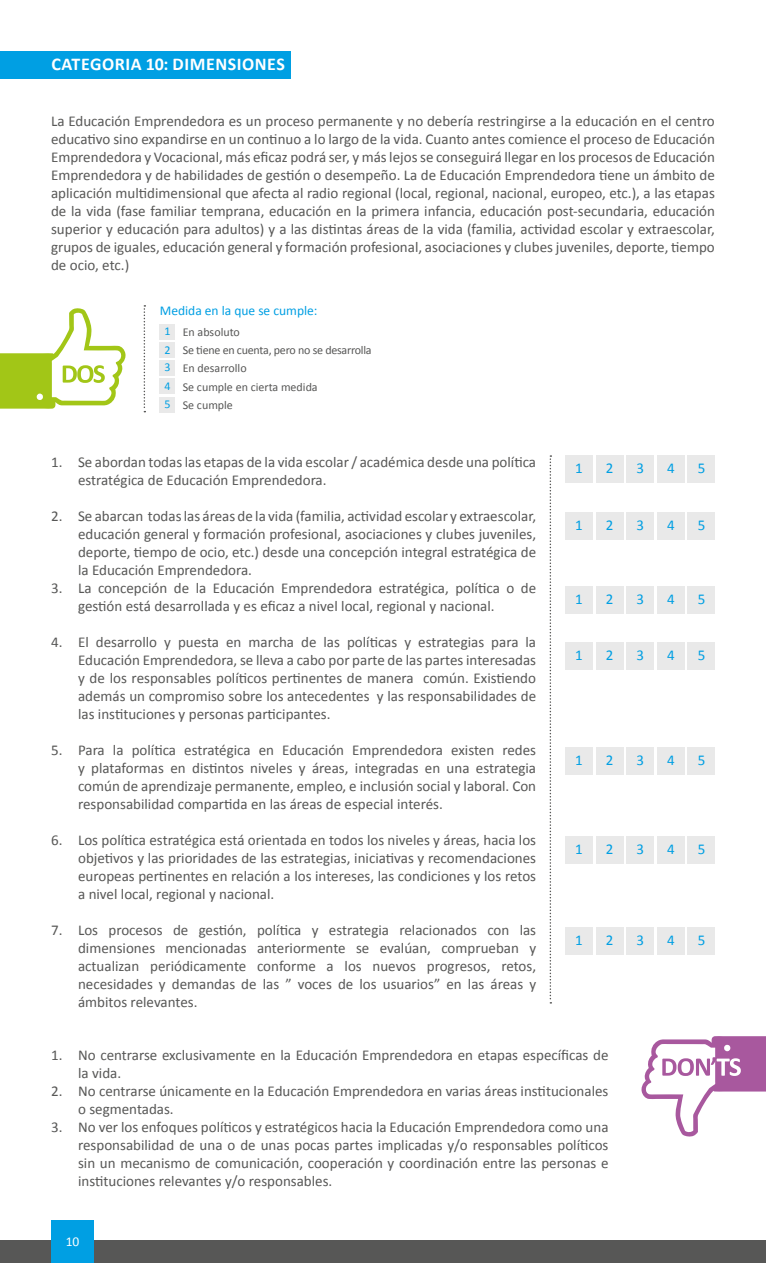
<style>
.page{position:relative;width:766px;height:1263px;background:#fff}
.page>*{position:absolute;margin:0;border:0;box-sizing:border-box;transform-origin:0 0}
.t1{font:700 18px "Calibri";letter-spacing:.03em;color:#fff}
.t2{font:15px/18px "Calibri";color:#575756;text-align:justify}
.t3{font:15px "Calibri";color:#009fe3}
.t4{font:13.5px "Calibri";color:#009fe3}
.t5{font:13.5px "Calibri";color:#fff}
.t6{font:12px/18px "Calibri";letter-spacing:-.02em;color:#575756}
.t7{font:12px/18.5px "Calibri";color:#575756}
.t8{font:12px "Calibri";color:#009fe3}
.s1{color:#009fe3}
</style>
<div class="page">
<div style="left:0;top:1240px;width:765px;height:23px;background:#575756"></div>
<div style="left:51px;top:1220px;width:43px;height:43px;background:#009fe3"></div>
<div style="left:0;top:51px;width:290px;height:27px;background:#009fe3"></div>
<svg style="left:0;top:308px;width:126px;height:101px"></svg>
<svg style="left:641px;top:1036px;width:124px;height:101px"></svg>
<div style="left:687px;top:455px;width:27px;height:27px;background:#e9e9e9"></div>
<div style="left:657px;top:455px;width:27px;height:27px;background:#e9e9e9"></div>
<div style="left:626px;top:455px;width:27px;height:27px;background:#e9e9e9"></div>
<div style="left:596px;top:455px;width:27px;height:27px;background:#e9e9e9"></div>
<div style="left:565px;top:455px;width:28px;height:27px;background:#e9e9e9"></div>
<div style="left:687px;top:513px;width:27px;height:27px;background:#e9e9e9"></div>
<div style="left:657px;top:513px;width:27px;height:27px;background:#e9e9e9"></div>
<div style="left:626px;top:513px;width:27px;height:27px;background:#e9e9e9"></div>
<div style="left:596px;top:513px;width:27px;height:27px;background:#e9e9e9"></div>
<div style="left:565px;top:513px;width:28px;height:27px;background:#e9e9e9"></div>
<div style="left:687px;top:586px;width:27px;height:28px;background:#e9e9e9"></div>
<div style="left:657px;top:586px;width:27px;height:28px;background:#e9e9e9"></div>
<div style="left:626px;top:586px;width:27px;height:28px;background:#e9e9e9"></div>
<div style="left:596px;top:586px;width:27px;height:28px;background:#e9e9e9"></div>
<div style="left:565px;top:586px;width:28px;height:28px;background:#e9e9e9"></div>
<div style="left:687px;top:642px;width:27px;height:27px;background:#e9e9e9"></div>
<div style="left:657px;top:642px;width:27px;height:27px;background:#e9e9e9"></div>
<div style="left:626px;top:642px;width:27px;height:27px;background:#e9e9e9"></div>
<div style="left:596px;top:642px;width:27px;height:27px;background:#e9e9e9"></div>
<div style="left:565px;top:642px;width:28px;height:27px;background:#e9e9e9"></div>
<svg style="left:549px;top:455px;width:2px;height:548px"></svg>
<div style="left:687px;top:748px;width:27px;height:27px;background:#e9e9e9"></div>
<div style="left:657px;top:748px;width:27px;height:27px;background:#e9e9e9"></div>
<div style="left:626px;top:748px;width:27px;height:27px;background:#e9e9e9"></div>
<div style="left:596px;top:748px;width:27px;height:27px;background:#e9e9e9"></div>
<div style="left:565px;top:748px;width:28px;height:27px;background:#e9e9e9"></div>
<div style="left:687px;top:837px;width:27px;height:27px;background:#e9e9e9"></div>
<div style="left:657px;top:837px;width:27px;height:27px;background:#e9e9e9"></div>
<div style="left:626px;top:837px;width:27px;height:27px;background:#e9e9e9"></div>
<div style="left:596px;top:837px;width:27px;height:27px;background:#e9e9e9"></div>
<div style="left:565px;top:837px;width:28px;height:27px;background:#e9e9e9"></div>
<div style="left:687px;top:927px;width:27px;height:27px;background:#e9e9e9"></div>
<div style="left:657px;top:927px;width:27px;height:27px;background:#e9e9e9"></div>
<div style="left:626px;top:927px;width:27px;height:27px;background:#e9e9e9"></div>
<div style="left:596px;top:927px;width:27px;height:27px;background:#e9e9e9"></div>
<div style="left:565px;top:927px;width:28px;height:27px;background:#e9e9e9"></div>
<div style="left:160px;top:324px;width:15px;height:16px;background:#e9e9e9"></div>
<div style="left:160px;top:342px;width:15px;height:16px;background:#e9e9e9"></div>
<div style="left:160px;top:360px;width:15px;height:16px;background:#e9e9e9"></div>
<div style="left:160px;top:379px;width:15px;height:15px;background:#e9e9e9"></div>
<div style="left:160px;top:397px;width:15px;height:15px;background:#e9e9e9"></div>
<svg style="left:144px;top:305px;width:1px;height:107px"></svg>
<p class="t1" style="left:51px;top:53px;width:235px">CATEGORIA 10: DIMENSIONES</p>
<p class="t2" style="left:51px;top:112px;width:665px">La Educación Emprendedora es un proceso permanente y no debería restringirse a la educación en el centro educativo sino expandirse en un continuo a lo largo de la vida. Cuanto antes comience el proceso de Educación Emprendedora y Vocacional, más eficaz podrá ser, y más lejos se conseguirá llegar en los procesos de Educación Emprendedora y de habilidades de gestión o desempeño. La de Educación Emprendedora tiene un ámbito de aplicación multidimensional que afecta al radio regional (local, regional, nacional, europeo, etc.), a las etapas de la vida (fase familiar temprana, educación en la primera infancia, educación post-secundaria, educación superior y educación para adultos) y a las distintas áreas de la vida (familia, actividad escolar y extraescolar, grupos de iguales, educación general y formación profesional, asociaciones y clubes juveniles, deporte, tiempo de ocio, etc.)</p>
<p class="t4" style="left:160px;top:302px;width:159px">Medida en la que se cumple:</p>
<p class="t6" style="left:164px;top:323px;width:209px;text-indent:18px">En absoluto<br><span class="s1">2</span> Se tiene en cuenta, pero no se desarrolla</p>
<p class="t8" style="left:164px;top:324px;width:8px">1</p>
<p class="t7" style="left:164px;top:359px;width:155px"><span class="s1">3</span> En desarrollo<br><span class="s1">4</span> Se cumple en cierta medida<br><span class="s1">5</span> Se cumple</p>
<p class="t2" style="left:78px;top:453px;width:459px;text-indent:-27px">1. Se abordan todas las etapas de la vida escolar / académica desde una política estratégica de Educación Emprendedora.</p>
<p class="t2" style="left:78px;top:507px;width:459px;text-indent:-27px">2. Se abarcan todas las áreas de la vida (familia, actividad escolar y extraescolar, educación general y formación profesional, asociaciones y clubes juveniles, deporte, tiempo de ocio, etc.) desde una concepción integral estratégica de la Educación Emprendedora.</p>
<p class="t2" style="left:78px;top:579px;width:459px;text-indent:-27px">3. La concepción de la Educación Emprendedora estratégica, política o de gestión está desarrollada y es eficaz a nivel local, regional y nacional.</p>
<p class="t2" style="left:78px;top:633px;width:459px;text-indent:-27px">4. El desarrollo y puesta en marcha de las políticas y estrategias para la Educación Emprendedora, se lleva a cabo por parte de las partes interesadas y de los responsables políticos pertinentes de manera común. Existiendo además un compromiso sobre los antecedentes y las responsabilidades de las instituciones y personas participantes.</p>
<p class="t2" style="left:78px;top:741px;width:459px;text-indent:-27px">5. Para la política estratégica en Educación Emprendedora existen redes y plataformas en distintos niveles y áreas, integradas en una estrategia común de aprendizaje permanente, empleo, e inclusión social y laboral. Con responsabilidad compartida en las áreas de especial interés.</p>
<p class="t2" style="left:78px;top:831px;width:459px;text-indent:-27px">6. Los política estratégica está orientada en todos los niveles y áreas, hacia los objetivos y las prioridades de las estrategias, iniciativas y recomendaciones europeas pertinentes en relación a los intereses, las condiciones y los retos a nivel local, regional y nacional.</p>
<p class="t2" style="left:78px;top:921px;width:459px;text-indent:-27px">7. Los procesos de gestión, política y estrategia relacionados con las dimensiones mencionadas anteriormente se evalúan, comprueban y actualizan periódicamente conforme a los nuevos progresos, retos, necesidades y demandas de las ” voces de los usuarios” en las áreas y ámbitos relevantes.</p>
<p class="t3" style="left:575px;top:458px;width:9px">1</p>
<p class="t3" style="left:605px;top:458px;width:9px">2</p>
<p class="t3" style="left:636px;top:458px;width:9px">3</p>
<p class="t3" style="left:667px;top:458px;width:9px">4</p>
<p class="t3" style="left:697px;top:458px;width:9px">5</p>
<p class="t3" style="left:575px;top:516px;width:9px">1</p>
<p class="t3" style="left:605px;top:516px;width:9px">2</p>
<p class="t3" style="left:636px;top:516px;width:9px">3</p>
<p class="t3" style="left:667px;top:516px;width:9px">4</p>
<p class="t3" style="left:697px;top:516px;width:9px">5</p>
<p class="t3" style="left:575px;top:589px;width:9px">1</p>
<p class="t3" style="left:605px;top:589px;width:9px">2</p>
<p class="t3" style="left:636px;top:589px;width:9px">3</p>
<p class="t3" style="left:667px;top:589px;width:9px">4</p>
<p class="t3" style="left:697px;top:589px;width:9px">5</p>
<p class="t3" style="left:575px;top:645px;width:9px">1</p>
<p class="t3" style="left:605px;top:645px;width:9px">2</p>
<p class="t3" style="left:636px;top:645px;width:9px">3</p>
<p class="t3" style="left:667px;top:645px;width:9px">4</p>
<p class="t3" style="left:697px;top:645px;width:9px">5</p>
<p class="t3" style="left:575px;top:751px;width:9px">1</p>
<p class="t3" style="left:605px;top:751px;width:9px">2</p>
<p class="t3" style="left:636px;top:751px;width:9px">3</p>
<p class="t3" style="left:667px;top:751px;width:9px">4</p>
<p class="t3" style="left:697px;top:751px;width:9px">5</p>
<p class="t3" style="left:575px;top:840px;width:9px">1</p>
<p class="t3" style="left:605px;top:840px;width:9px">2</p>
<p class="t3" style="left:636px;top:840px;width:9px">3</p>
<p class="t3" style="left:667px;top:840px;width:9px">4</p>
<p class="t3" style="left:697px;top:840px;width:9px">5</p>
<p class="t3" style="left:575px;top:930px;width:9px">1</p>
<p class="t3" style="left:605px;top:930px;width:9px">2</p>
<p class="t3" style="left:636px;top:930px;width:9px">3</p>
<p class="t3" style="left:667px;top:930px;width:9px">4</p>
<p class="t3" style="left:697px;top:930px;width:9px">5</p>
<p class="t2" style="left:78px;top:1046px;width:531px;text-indent:-27px">1. No centrarse exclusivamente en la Educación Emprendedora en etapas específicas de la vida.</p>
<p class="t2" style="left:78px;top:1082px;width:531px;text-indent:-27px">2. No centrarse únicamente en la Educación Emprendedora en varias áreas institucionales o segmentadas.</p>
<p class="t2" style="left:78px;top:1118px;width:532px;text-indent:-27px">3. No ver los enfoques políticos y estratégicos hacia la Educación Emprendedora como una responsabilidad de una o de unas pocas partes implicadas y/o responsables políticos sin un mecanismo de comunicación, cooperación y coordinación entre las personas e instituciones relevantes y/o responsables.</p>
<p class="t5" style="left:66px;top:1233px;width:15px">10</p>
</div>
